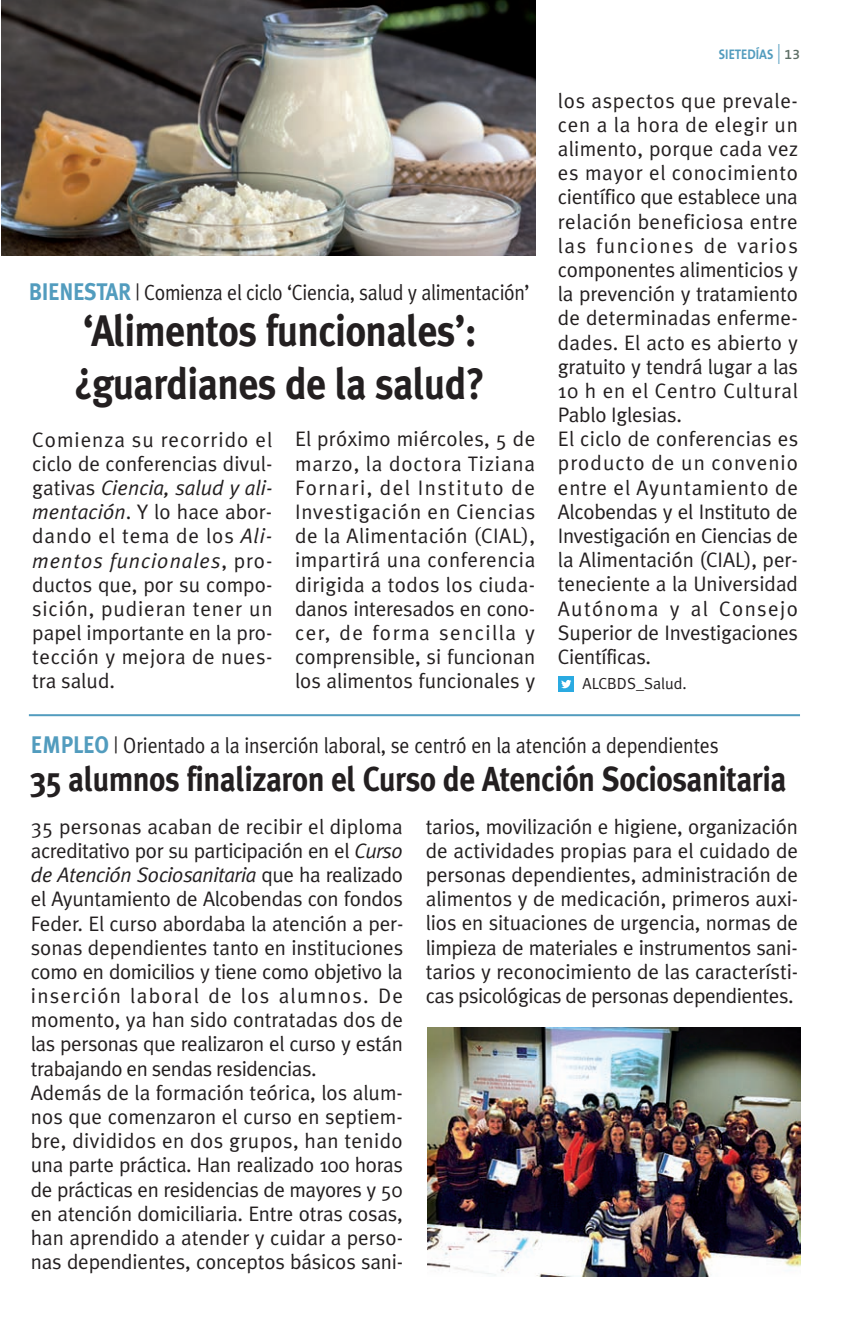
<style>
.page{position:relative;width:844px;height:1320px;background:#fff}
.page>*{position:absolute;margin:0;border:0;box-sizing:border-box;transform-origin:0 0}
.t1{font:700 44px/52.8px "Meta Plus";letter-spacing:-.015em;color:#231f20;scale:.9 1}
.t2{font:700 34.6px "Meta Plus";letter-spacing:-.015em;color:#231f20;scale:.9 1}
.t3{font:22px "Meta Plus Normal";letter-spacing:-.005em;color:#231f20;scale:.9 1}
.t4{font:21px/24.2px "Meta Plus Normal";letter-spacing:-.005em;color:#231f20;text-align:justify}
.t5{font:16px "Meta Plus Normal";color:#231f20}
.t6{font:700 14px "The Sans B7";color:#529cbe;scale:.9 1}
.s1{font-family:"Meta Plus";font-weight:700;font-size:24px;color:#529cbe}
.s2{font-style:italic}
.s3{font-family:"The Sans B3";font-weight:300;font-size:20px}
.s4{font-family:"The Sans B6";font-weight:600;color:#5d6e65}
</style>
<div class="page">
<img style="left:1px;top:0;width:534px;height:256px">
<img style="left:428px;top:1027px;width:372px;height:249px">
<div style="left:558px;top:676px;width:16px;height:16px;background:#2aaae1"></div>
<svg style="left:561px;top:680px;width:10px;height:8px"></svg>
<hr style="left:29px;top:714px;width:771px;height:2px;background:#529cbe">
<p class="t3" style="left:29px;top:285px;width:558px"><span class="s1">BIENESTAR</span> | Comienza el ciclo ‘Ciencia, salud y alimentación’</p>
<h1 class="t1" style="left:75px;top:307px;width:457px">‘Alimentos funcionales’: ¿guardianes de la salud?</h1>
<p class="t4" style="left:32px;top:429px;width:242px">Comienza su recorrido el ciclo de conferencias divul&shy;gativas <span class="s2">Ciencia, salud y ali&shy;mentación</span>. Y lo hace abor&shy;dando el tema de los <span class="s2">Ali&shy;mentos funcionales</span>, pro&shy;ductos que, por su compo&shy;sición, pudieran tener un papel importante en la pro&shy;tección y mejora de nues&shy;tra salud.</p>
<p class="t4" style="left:295px;top:429px;width:242px">El próximo miércoles, 5 de marzo, la doctora Tiziana Fornari, del Instituto de Investigación en Ciencias de la Alimentación (CIAL), impartirá una conferencia dirigida a todos los ciuda&shy;danos interesados en cono&shy;cer, de forma sencilla y comprensible, si funcionan los alimentos funcionales y</p>
<p class="t6" style="left:719px;top:48px;width:92px">SIETEDÍAS <span class="s3">|</span> <span class="s4">13</span></p>
<p class="t4" style="left:558px;top:90px;width:242px;text-align:left">los aspectos que prevale&shy;cen a la hora de elegir un alimento, porque cada vez es mayor el conocimiento científico que establece una relación beneficiosa entre las funciones de varios componentes alimenticios y la prevención y tratamiento de determinadas enferme&shy;dades. El acto es abierto y gratuito y tendrá lugar a las<br>10 h en el Centro Cultural<br>Pablo Iglesias.<br>El ciclo de conferencias es producto de un convenio entre el Ayuntamiento de<br>Alcobendas y el Instituto de<br>Investigación en Ciencias de la Alimentación (CIAL), per&shy;teneciente a la Universidad<br>Autónoma y al Consejo<br>Superior de Investigaciones<br>Científicas.</p>
<p class="t5" style="left:582px;top:677px;width:106px">ALCBDS_Salud.</p>
<p class="t3" style="left:31px;top:737px;width:766px"><span class="s1">EMPLEO</span> | Orientado a la inserción laboral, se centró en la atención a dependientes</p>
<h2 class="t2" style="left:31px;top:765px;width:841px">35 alumnos finalizaron el Curso de Atención Sociosanitaria</h2>
<p class="t4" style="left:31px;top:816px;width:374px;text-align:left">35 personas acaban de recibir el diploma acreditativo por su participación en el <span class="s2">Curso de Atención Sociosanitaria</span> que ha realizado el Ayuntamiento de Alcobendas con fondos Feder. El curso abordaba la atención a per&shy;sonas dependientes tanto en instituciones como en domicilios y tiene como objetivo la inserción laboral de los alumnos. De momento, ya han sido contratadas dos de las personas que realizaron el curso y están trabajando en sendas residencias.<br>Además de la formación teórica, los alum&shy;nos que comenzaron el curso en septiem&shy;bre, divididos en dos grupos, han tenido una parte práctica. Han realizado 100 horas de prácticas en residencias de mayores y 50 en atención domiciliaria. Entre otras cosas, han aprendido a atender y cuidar a perso&shy;nas dependientes, conceptos básicos sani-</p>
<p class="t4" style="left:426px;top:816px;width:374px">tarios, movilización e higiene, organización de actividades propias para el cuidado de personas dependientes, administración de alimentos y de medicación, primeros auxi&shy;lios en situaciones de urgencia, normas de limpieza de materiales e instrumentos sani&shy;tarios y reconocimiento de las característi&shy;cas psicológicas de personas dependientes.</p>
</div>
